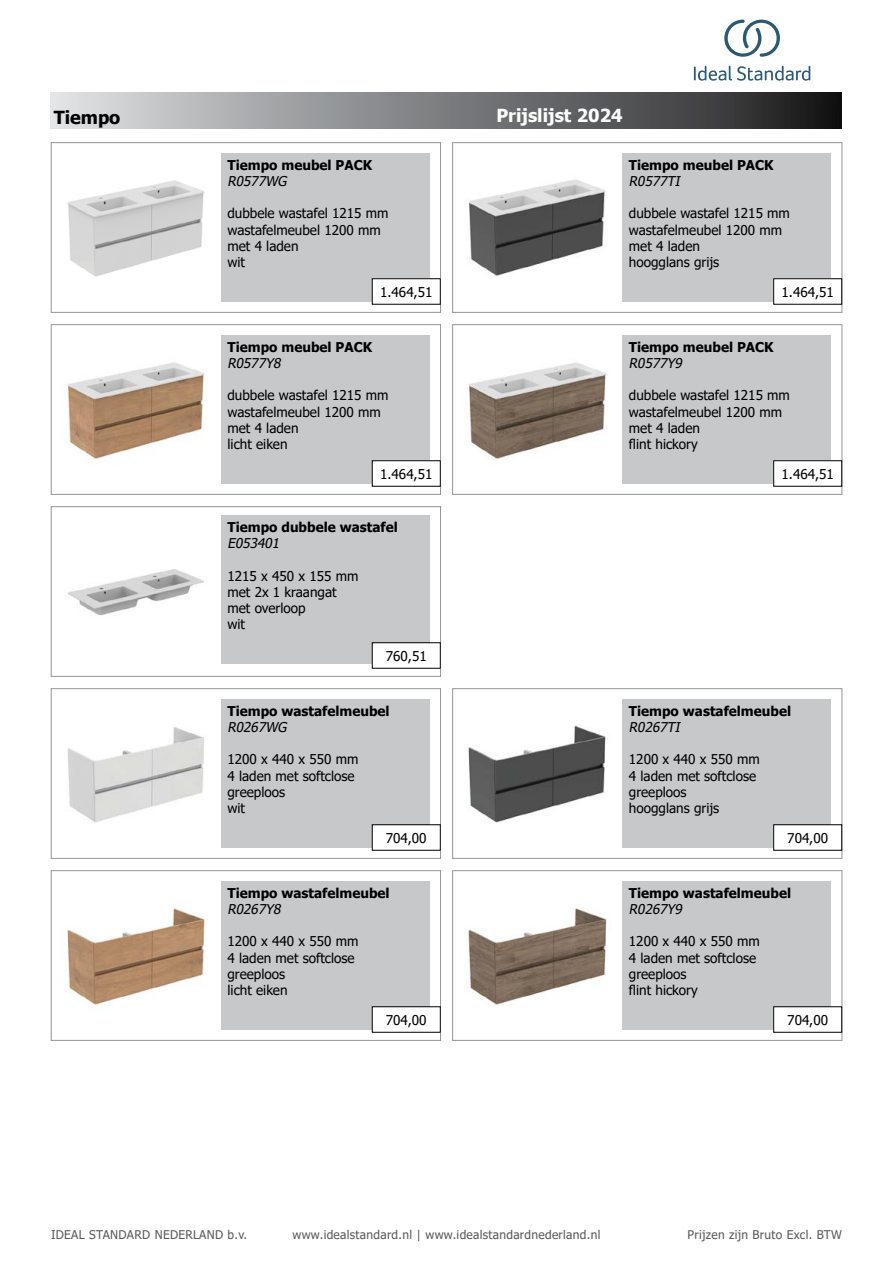
<style>
.page{position:relative;width:893px;height:1263px;background:#fff}
.page>*{position:absolute;margin:0;border:0;box-sizing:border-box;transform-origin:0 0}
.t1{font:700 18px "Tahoma";color:#fff}
.t2{font:700 18px "Tahoma";color:#000}
.t3{font:13.5px/16.2px "Tahoma";color:#000}
.t4{font:700 13.5px "Tahoma";color:#000}
.t5{font:italic 13.5px "Tahoma";color:#000}
.t6{font:12px "Tahoma";letter-spacing:.025em;color:#58595b}
</style>
<div class="page">
<div style="left:51px;top:92px;width:791px;height:37px;background:linear-gradient(to right,#dee1e3,#1a1a1b)"></div>
<div style="left:51px;top:506px;width:390px;height:170px;border:1px solid #939598"></div>
<div style="left:51px;top:688px;width:390px;height:170px;border:1px solid #939598"></div>
<div style="left:51px;top:870px;width:390px;height:170px;border:1px solid #939598"></div>
<img style="left:64px;top:908px;width:141px;height:98px">
<div style="left:221px;top:881px;width:209px;height:149px;background:#c7c8ca"></div>
<img style="left:67px;top:727px;width:137px;height:96px">
<div style="left:221px;top:699px;width:209px;height:149px;background:#c7c8ca"></div>
<img style="left:67px;top:569px;width:137px;height:47px">
<div style="left:221px;top:515px;width:209px;height:149px;background:#c7c8ca"></div>
<div style="left:452px;top:870px;width:390px;height:170px;border:1px solid #939598"></div>
<img style="left:468px;top:908px;width:139px;height:97px">
<div style="left:622px;top:881px;width:209px;height:149px;background:#c7c8ca"></div>
<div style="left:452px;top:688px;width:390px;height:170px;border:1px solid #939598"></div>
<img style="left:468px;top:725px;width:138px;height:98px">
<div style="left:622px;top:699px;width:209px;height:149px;background:#c7c8ca"></div>
<div style="left:51px;top:142px;width:390px;height:171px;border:1px solid #939598"></div>
<div style="left:51px;top:324px;width:390px;height:171px;border:1px solid #939598"></div>
<img style="left:67px;top:362px;width:137px;height:98px">
<div style="left:221px;top:335px;width:209px;height:149px;background:#c7c8ca"></div>
<img style="left:67px;top:180px;width:137px;height:97px">
<div style="left:221px;top:153px;width:209px;height:149px;background:#c7c8ca"></div>
<div style="left:452px;top:324px;width:390px;height:171px;border:1px solid #939598"></div>
<img style="left:468px;top:362px;width:138px;height:97px">
<div style="left:622px;top:335px;width:209px;height:149px;background:#c7c8ca"></div>
<div style="left:452px;top:142px;width:390px;height:171px;border:1px solid #939598"></div>
<img style="left:469px;top:179px;width:136px;height:97px">
<div style="left:622px;top:153px;width:209px;height:149px;background:#c7c8ca"></div>
<div style="left:372px;top:643px;width:68px;height:25px;background:#fff"></div>
<div style="left:372px;top:642px;width:68px;height:26px;border:1px solid #000"></div>
<div style="left:372px;top:1007px;width:68px;height:25px;background:#fff"></div>
<div style="left:372px;top:1006px;width:68px;height:26px;border:1px solid #000"></div>
<div style="left:372px;top:825px;width:68px;height:25px;background:#fff"></div>
<div style="left:372px;top:824px;width:68px;height:26px;border:1px solid #000"></div>
<div style="left:774px;top:1007px;width:68px;height:25px;background:#fff"></div>
<div style="left:773px;top:1006px;width:69px;height:26px;border:1px solid #000"></div>
<div style="left:774px;top:825px;width:68px;height:25px;background:#fff"></div>
<div style="left:773px;top:824px;width:69px;height:26px;border:1px solid #000"></div>
<div style="left:372px;top:461px;width:68px;height:25px;background:#fff"></div>
<div style="left:372px;top:460px;width:68px;height:26px;border:1px solid #000"></div>
<div style="left:372px;top:279px;width:68px;height:25px;background:#fff"></div>
<div style="left:774px;top:461px;width:68px;height:25px;background:#fff"></div>
<div style="left:773px;top:460px;width:69px;height:26px;border:1px solid #000"></div>
<div style="left:774px;top:279px;width:68px;height:25px;background:#fff"></div>
<svg style="left:694px;top:66px;width:116px;height:15px"></svg>
<svg style="left:724px;top:20px;width:56px;height:37px"></svg>
<h1 class="t2" style="left:54px;top:105px;width:68px">Tiempo</h1>
<p class="t4" style="left:227px;top:155px;width:146px">Tiempo meubel PACK</p>
<p class="t5" style="left:227px;top:172px;width:64px">R0577WG</p>
<p class="t3" style="left:227px;top:206px;width:163px">dubbele wastafel 1215 mm wastafelmeubel 1200 mm met 4 laden<br>wit</p>
<p class="t3" style="left:380px;top:284px;width:54px">1.464,51</p>
<p class="t4" style="left:227px;top:337px;width:146px">Tiempo meubel PACK</p>
<p class="t5" style="left:227px;top:354px;width:58px">R0577Y8</p>
<p class="t3" style="left:227px;top:388px;width:163px">dubbele wastafel 1215 mm wastafelmeubel 1200 mm met 4 laden<br>licht eiken</p>
<p class="t3" style="left:380px;top:466px;width:54px">1.464,51</p>
<p class="t4" style="left:227px;top:518px;width:172px">Tiempo dubbele wastafel</p>
<p class="t5" style="left:227px;top:534px;width:57px">E053401</p>
<p class="t3" style="left:227px;top:568px;width:132px">1215 x 450 x 155 mm met 2x 1 kraangat met overloop<br>wit</p>
<p class="t3" style="left:386px;top:648px;width:42px">760,51</p>
<p class="t4" style="left:227px;top:701px;width:164px">Tiempo wastafelmeubel</p>
<p class="t5" style="left:227px;top:718px;width:64px">R0267WG</p>
<p class="t3" style="left:227px;top:752px;width:132px">1200 x 440 x 550 mm<br>4 laden met softclose greeploos<br>wit</p>
<p class="t3" style="left:386px;top:830px;width:42px">704,00</p>
<p class="t4" style="left:227px;top:883px;width:164px">Tiempo wastafelmeubel</p>
<p class="t5" style="left:227px;top:900px;width:58px">R0267Y8</p>
<p class="t3" style="left:227px;top:934px;width:132px">1200 x 440 x 550 mm<br>4 laden met softclose greeploos<br>licht eiken</p>
<p class="t3" style="left:386px;top:1012px;width:42px">704,00</p>
<h1 class="t1" style="left:496px;top:103px;width:128px">Prijslijst 2024</h1>
<p class="t4" style="left:629px;top:155px;width:146px">Tiempo meubel PACK</p>
<p class="t5" style="left:629px;top:172px;width:56px">R0577TI</p>
<p class="t3" style="left:629px;top:206px;width:163px">dubbele wastafel 1215 mm wastafelmeubel 1200 mm met 4 laden<br>hoogglans grijs</p>
<p class="t3" style="left:782px;top:284px;width:54px">1.464,51</p>
<p class="t4" style="left:629px;top:337px;width:146px">Tiempo meubel PACK</p>
<p class="t5" style="left:629px;top:354px;width:58px">R0577Y9</p>
<p class="t3" style="left:629px;top:388px;width:163px">dubbele wastafel 1215 mm wastafelmeubel 1200 mm met 4 laden<br>flint hickory</p>
<p class="t3" style="left:782px;top:466px;width:54px">1.464,51</p>
<p class="t4" style="left:629px;top:701px;width:164px">Tiempo wastafelmeubel</p>
<p class="t5" style="left:629px;top:718px;width:56px">R0267TI</p>
<p class="t3" style="left:629px;top:752px;width:132px">1200 x 440 x 550 mm<br>4 laden met softclose greeploos<br>hoogglans grijs</p>
<p class="t3" style="left:787px;top:830px;width:42px">704,00</p>
<p class="t4" style="left:629px;top:883px;width:164px">Tiempo wastafelmeubel</p>
<p class="t5" style="left:629px;top:900px;width:58px">R0267Y9</p>
<p class="t3" style="left:629px;top:934px;width:132px">1200 x 440 x 550 mm<br>4 laden met softclose greeploos<br>flint hickory</p>
<p class="t3" style="left:787px;top:1012px;width:42px">704,00</p>
<p class="t6" style="left:51px;top:1227px;width:198px">IDEAL STANDARD NEDERLAND b.v.</p>
<p class="t6" style="left:292px;top:1227px;width:309px">www.idealstandard.nl | www.idealstandardnederland.nl</p>
<p class="t6" style="left:688px;top:1227px;width:156px">Prijzen zijn Bruto Excl. BTW</p>
</div>
